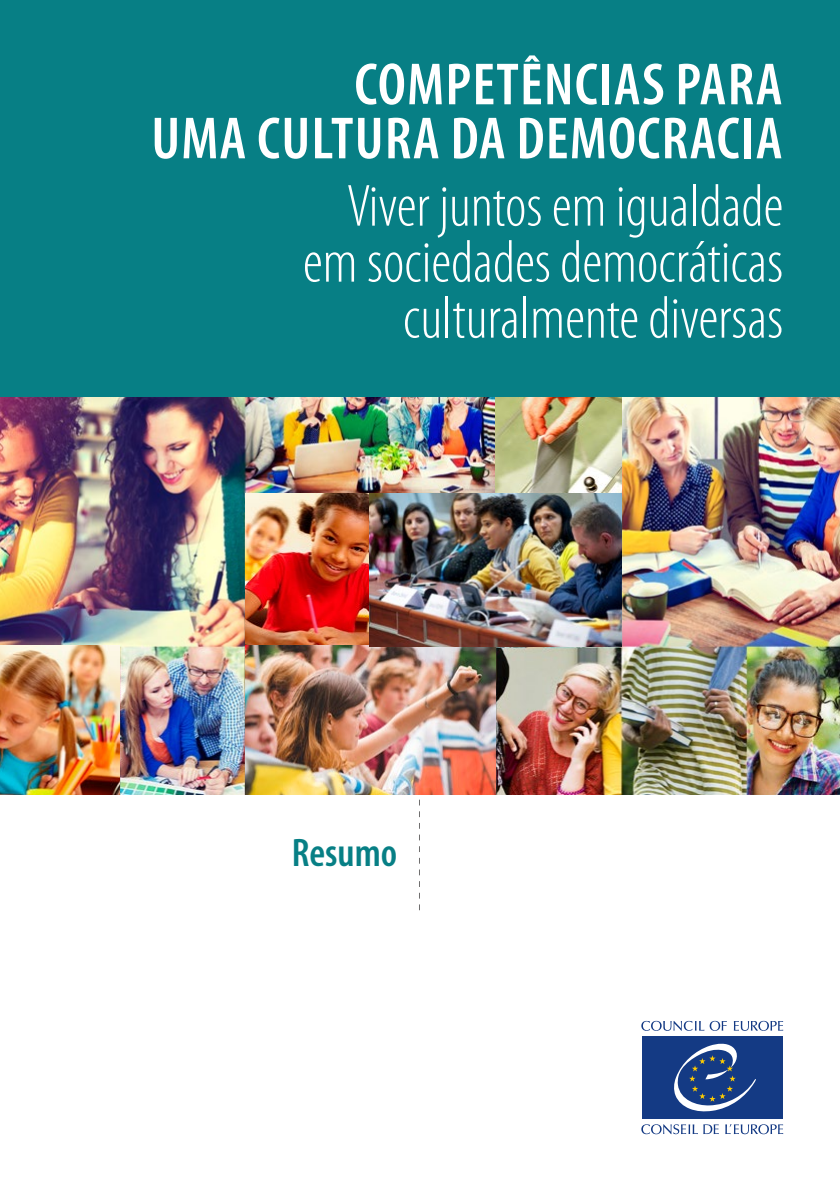
<style>
.page{position:relative;width:840px;height:1191px;background:#fff}
.page>*{position:absolute;margin:0;border:0;box-sizing:border-box;transform-origin:0 0}
.t1{font:300 condensed 60px/56px "Myriad Pro";color:#fff;text-align:right}
.t2{font:600 condensed 60px/54px "Myriad Pro";letter-spacing:.02em;color:#fff;text-align:right}
.t3{font:600 condensed 40px "Myriad Pro";color:#077f85}
</style>
<div class="page">
<img style="left:0;top:397px;width:839px;height:397px">
<img style="left:245px;top:493px;width:375px;height:153px">
<img style="left:0;top:645px;width:120px;height:149px">
<img style="left:245px;top:645px;width:250px;height:149px">
<img style="left:495px;top:397px;width:125px;height:99px">
<div style="left:0;top:0;width:839px;height:397px;background:#077f85"></div>
<svg style="left:733px;top:1020px;width:49px;height:10px"></svg>
<svg style="left:641px;top:1020px;width:85px;height:10px"></svg>
<svg style="left:725px;top:1124px;width:57px;height:10px"></svg>
<svg style="left:703px;top:1124px;width:15px;height:10px"></svg>
<svg style="left:641px;top:1124px;width:56px;height:10px"></svg>
<div style="left:641px;top:1036px;width:141px;height:82px;background:#143a84"></div>
<svg style="left:674px;top:1043px;width:82px;height:68px"></svg>
<svg style="left:419px;top:799px;width:1px;height:111px"></svg>
<p class="t2" style="left:151px;top:56px;width:632px">COMPETÊNCIAS PARA<br>UMA CULTURA DA DEMOCRACIA</p>
<p class="t1" style="left:303px;top:177px;width:481px">Viver juntos em igualdade em sociedades democráticas culturalmente diversas</p>
<p class="t3" style="left:291px;top:828px;width:107px">Resumo</p>
</div>
